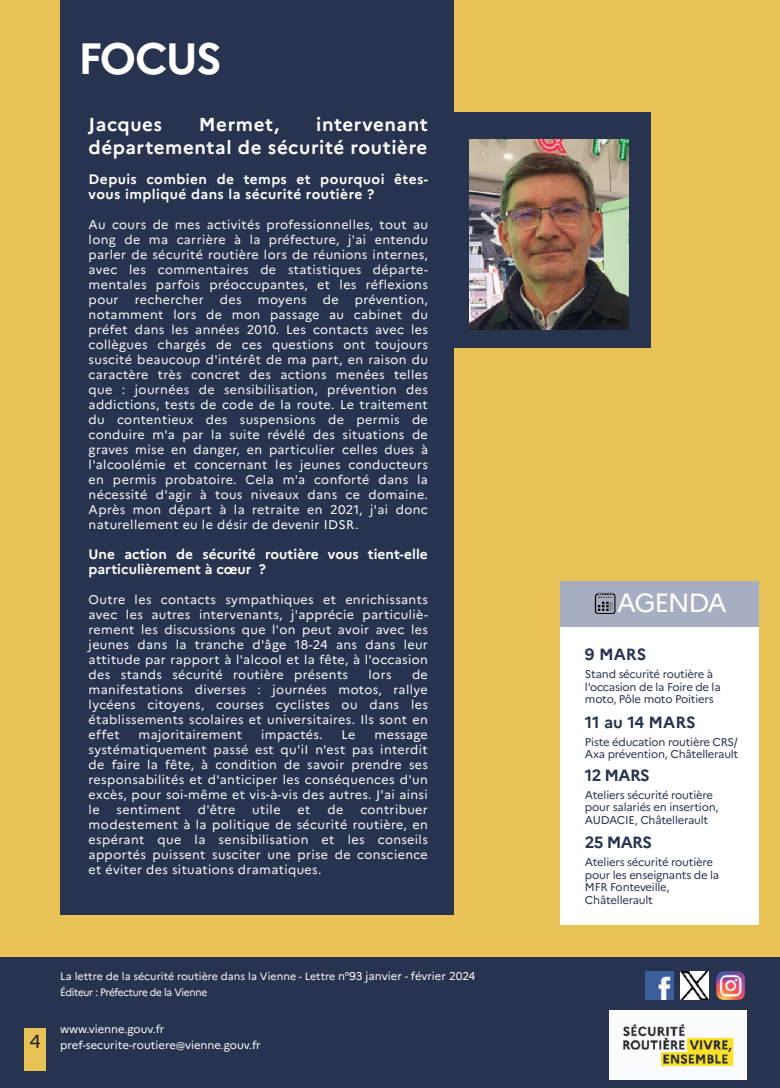
<style>
.page{position:relative;width:780px;height:1088px;background:#e8c254}
.page>*{position:absolute;margin:0;border:0;box-sizing:border-box;transform-origin:0 0}
.t1{font:700 43.75px "Marianne";letter-spacing:-.04em;color:#fff}
.t2{font:26.25px "Marianne";letter-spacing:-.05em;color:#fff}
.t3{font:700 18.75px/22.5px "Marianne";letter-spacing:.03em;color:#fff;text-align:right}
.t4{font:18.75px "Marianne";color:#231f20}
.t5{font:700 16.25px "Marianne";letter-spacing:-.025em;color:#27334f}
.t6{font:700 16.25px "Marianne";color:#27334f}
.t7{font:700 13.75px/15px "Marianne";letter-spacing:.015em;color:#fff}
.t8{font:12.5px/15px "Marianne";letter-spacing:.03em;color:#fff;text-align:justify}
.t9{font:11.25px/12.5px "Marianne";letter-spacing:-.02em;color:#27334f}
.t10{font:11.25px/16.2px "Marianne";letter-spacing:-.005em;color:#fff}
.t11{font:10.62px/16.2px "Marianne";letter-spacing:-.005em;color:#fff}
.s1{font-size:11.25px}
</style>
<div class="page">
<div style="left:560px;top:581px;width:198px;height:50px;background:#a8aec1"></div>
<div style="left:560px;top:627px;width:198px;height:298px;background:#fff"></div>
<div style="left:0;top:957px;width:780px;height:131px;background:#27334f"></div>
<div style="left:25px;top:1028px;width:21px;height:42px;background:#e8c254"></div>
<img style="left:609px;top:1010px;width:137px;height:69px">
<div style="left:60px;top:0;width:394px;height:914px;background:#27334f"></div>
<div style="left:436px;top:112px;width:215px;height:235px;background:#27334f"></div>
<img style="left:470px;top:139px;width:159px;height:190px">
<img style="left:645px;top:971px;width:28px;height:28px">
<img style="left:716px;top:971px;width:28px;height:28px">
<img style="left:594px;top:592px;width:21px;height:22px">
<div style="left:680px;top:971px;width:29px;height:28px;background:#fff"></div>
<img style="left:680px;top:971px;width:28px;height:28px">
<h1 class="t1" style="left:78px;top:32px;width:145px">FOCUS</h1>
<h3 class="t3" style="left:89px;top:113px;width:341px">intervenant<br>départemental de sécurité routière</h3>
<p class="t7" style="left:89px;top:171px;width:341px">Depuis combien de temps et pourquoi êtes&shy;vous impliqué dans la sécurité routière ?</p>
<p class="t8" style="left:89px;top:217px;width:341px">Au cours de mes activités professionnelles, tout au long de ma carrière à la préfecture, j'ai entendu parler de sécurité routière lors de réunions internes, avec les commentaires de statistiques départe&shy;mentales parfois préoccupantes, et les réflexions pour</p>
<h3 class="t3" style="left:89px;top:113px;width:75px">Jacques</h3>
<h3 class="t3" style="left:199px;top:113px;width:82px">Mermet,</h3>
<p class="t8" style="left:89px;top:292px;width:341px;text-indent:266px">prévention, notamment lors de mon passage au cabinet du préfet dans les années 2010. Les contacts avec les collègues chargés de ces questions ont toujours suscité beaucoup d'intérêt de ma part, en raison du caractère très concret des actions menées telles que : journées de sensibilisation, prévention des addictions, tests de code de la route. Le traitement du contentieux des suspensions de permis de conduire m'a par la suite révélé des situations de graves mise en danger, en particulier celles dues à l'alcoolémie et concernant les jeunes conducteurs en permis probatoire. Cela m'a conforté dans la nécessité d'agir à tous niveaux dans ce domaine.<br>Après mon départ à la retraite en 2021, j'ai donc naturellement eu le désir de devenir IDSR.</p>
<p class="t7" style="left:89px;top:546px;width:341px">Une action de sécurité routière vous tient-elle particulièrement à cœur ?</p>
<p class="t8" style="left:89px;top:592px;width:341px">Outre les contacts sympathiques et enrichissants avec les autres intervenants, j'apprécie particuliè&shy;rement les discussions que l'on peut avoir avec les jeunes dans la tranche d'âge 18-24 ans dans leur attitude par rapport à l'alcool et la fête, à l'occasion des stands sécurité routière présents</p>
<p class="t8" style="left:135px;top:292px;width:70px">rechercher</p>
<p class="t8" style="left:220px;top:292px;width:23px">des</p>
<p class="t8" style="left:258px;top:292px;width:50px">moyens</p>
<p class="t8" style="left:323px;top:292px;width:17px">de</p>
<p class="t8" style="left:89px;top:667px;width:341px;text-indent:323px">de manifestations diverses : journées motos, rallye lycéens citoyens, courses cyclistes ou dans les établissements scolaires et universitaires. Ils sont en effet</p>
<p class="t8" style="left:368px;top:667px;width:25px">lors</p>
<p class="t8" style="left:139px;top:727px;width:105px">majoritairement</p>
<p class="t8" style="left:261px;top:727px;width:63px">impactés.</p>
<p class="t8" style="left:341px;top:727px;width:16px">Le</p>
<p class="t8" style="left:89px;top:727px;width:341px;text-indent:286px">message systématiquement passé est qu'iI n'est pas interdit de faire la fête, à condition de savoir prendre ses responsabilités et d'anticiper les conséquences d'un excès, pour soi-même et vis-à-vis des autres. J'ai ainsi le</p>
<p class="t8" style="left:89px;top:802px;width:341px;text-indent:272px">contribuer modestement à la politique de sécurité routière, en espérant que la sensibilisation et les conseils apportés puissent susciter une prise de conscience et éviter des situations dramatiques.</p>
<p class="t8" style="left:117px;top:802px;width:66px">sentiment</p>
<p class="t8" style="left:198px;top:802px;width:39px">d'être</p>
<p class="t8" style="left:252px;top:802px;width:30px">utile</p>
<p class="t8" style="left:297px;top:802px;width:14px">et</p>
<p class="t8" style="left:327px;top:802px;width:17px">de</p>
<h3 class="t4" style="left:29px;top:1030px;width:13px">4</h3>
<p class="t11" style="left:60px;top:967px;width:416px">La lettre de la sécurité routière dans la Vienne - Lettre <span class="s1">n°93 janvier - février 2024<br></span>Éditeur : Préfecture de la Vienne</p>
<p class="t10" style="left:60px;top:1020px;width:202px">www.vienne.gouv.fr pref-securite-routiere@vienne.gouv.fr</p>
<h2 class="t2" style="left:617px;top:587px;width:112px">AGENDA</h2>
<h3 class="t5" style="left:585px;top:644px;width:63px">9 MARS</h3>
<p class="t9" style="left:585px;top:668px;width:137px">Stand sécurité routière à l'occasion de la Foire de la moto, Pôle moto Poitiers</p>
<h3 class="t6" style="left:585px;top:712px;width:112px">11 au 14 MARS</h3>
<p class="t9" style="left:585px;top:735px;width:155px">Piste éducation routière CRS/<br>Axa prévention, Châtellerault</p>
<h3 class="t5" style="left:585px;top:765px;width:66px">12 MARS</h3>
<p class="t9" style="left:585px;top:788px;width:135px">Ateliers sécurité routière pour salariés en insertion,<br>AUDACIE, Châtellerault</p>
<h3 class="t5" style="left:585px;top:832px;width:69px">25 MARS</h3>
<p class="t9" style="left:585px;top:856px;width:136px">Ateliers sécurité routière pour les enseignants de la<br>MFR Fonteveille,<br>Châtellerault</p>
</div>
